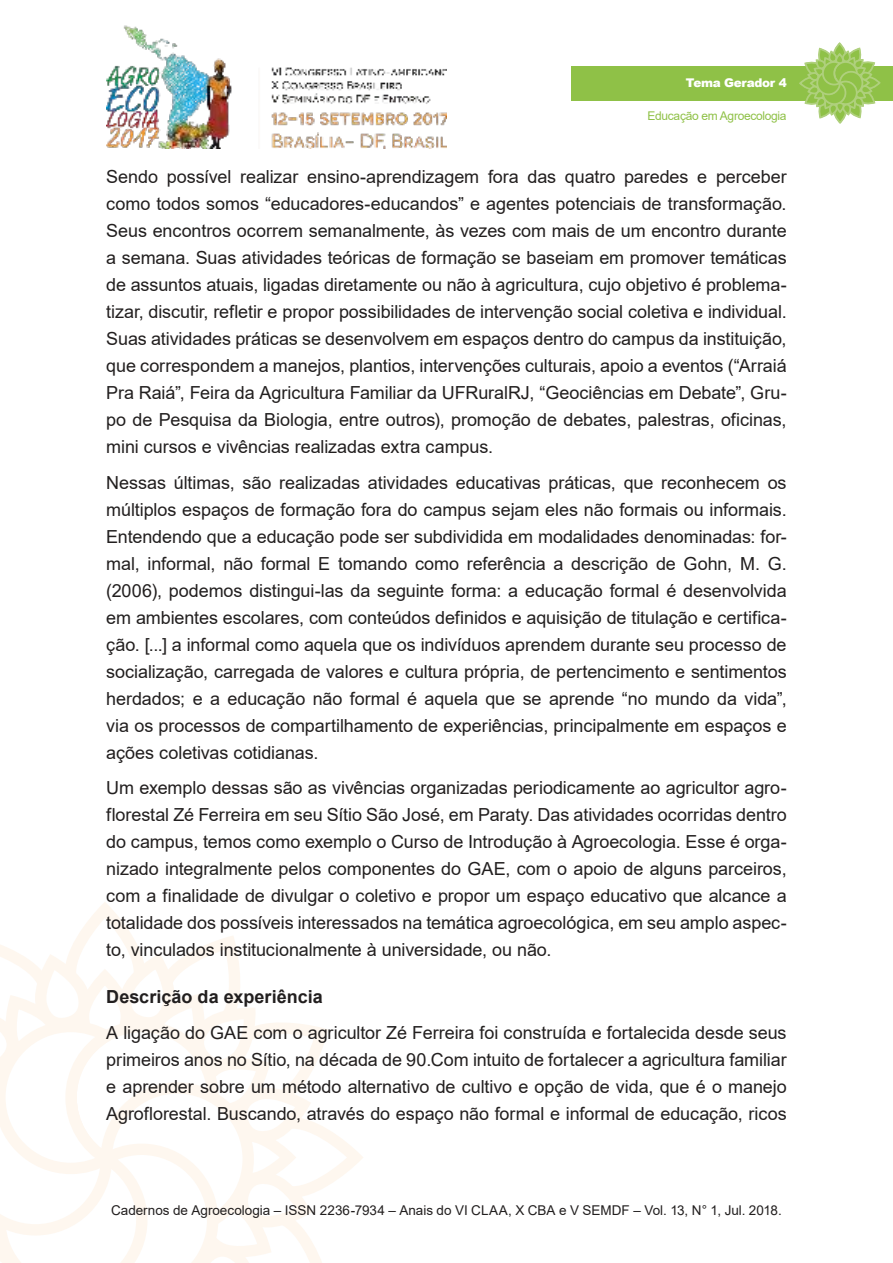
<style>
.page{position:relative;width:893px;height:1263px;background:#fff}
.page>*{position:absolute;margin:0;border:0;box-sizing:border-box;transform-origin:0 0}
.t1{font:18px/27px "Arial";letter-spacing:-.005em;color:#221f1f;text-align:justify}
.t2{font:700 18px "Arial";color:#221f1f}
.t3{font:13.5px "Arial";color:#221f1f}
.t4{font:12px "Arial";letter-spacing:-.025em;color:#8fc147}
.t5{font:900 12px "Arial";letter-spacing:-.025em;color:#fff}
</style>
<div class="page">
<img style="left:106px;top:25px;width:340px;height:124px">
<svg style="left:0;top:910px;width:363px;height:353px"></svg>
<div style="left:571px;top:66px;width:322px;height:34px;background:#8fc147"></div>
<svg style="left:798px;top:43px;width:83px;height:81px"></svg>
<p class="t5" style="left:686px;top:76px;width:102px">Tema Gerador 4</p>
<p class="t4" style="left:647px;top:112px;width:141px">Educação em Agroecologia</p>
<p class="t1" style="left:106px;top:165px;width:682px">Sendo possível realizar ensino-aprendizagem fora das quatro paredes e perceber como todos somos “educadores-educandos” e agentes potenciais de transformação.<br>Seus encontros ocorrem semanalmente, às vezes com mais de um encontro durante a semana. Suas atividades teóricas de formação se baseiam em promover temáticas de assuntos atuais, ligadas diretamente ou não à agricultura, cujo objetivo é problema&shy;tizar, discutir, refletir e propor possibilidades de intervenção social coletiva e individual.<br>Suas atividades práticas se desenvolvem em espaços dentro do campus da instituição, que correspondem a manejos, plantios, intervenções culturais, apoio a eventos (“Arraiá Pra Raiá”, Feira da Agricultura Familiar da UFRuralRJ, “Geociências em Debate”, Gru&shy;po de Pesquisa da Biologia, entre outros), promoção de debates, palestras, oficinas, mini cursos e vivências realizadas extra campus.</p>
<p class="t1" style="left:106px;top:471px;width:682px">Nessas últimas, são realizadas atividades educativas práticas, que reconhecem os múltiplos espaços de formação fora do campus sejam eles não formais ou informais.<br>Entendendo que a educação pode ser subdividida em modalidades denominadas: for&shy;mal, informal, não formal E tomando como referência a descrição de Gohn, M. G. (2006), podemos distingui-las da seguinte forma: a educação formal é desenvolvida em ambientes escolares, com conteúdos definidos e aquisição de titulação e certifica&shy;ção. [...] a informal como aquela que os indivíduos aprendem durante seu processo de socialização, carregada de valores e cultura própria, de pertencimento e sentimentos herdados; e a educação não formal é aquela que se aprende “no mundo da vida”, via os processos de compartilhamento de experiências, principalmente em espaços e ações coletivas cotidianas.</p>
<p class="t1" style="left:106px;top:776px;width:682px">Um exemplo dessas são as vivências organizadas periodicamente ao agricultor agro&shy;florestal Zé Ferreira em seu Sítio São José, em Paraty. Das atividades ocorridas dentro do campus, temos como exemplo o Curso de Introdução à Agroecologia. Esse é orga&shy;nizado integralmente pelos componentes do GAE, com o apoio de alguns parceiros, com a finalidade de divulgar o coletivo e propor um espaço educativo que alcance a totalidade dos possíveis interessados na temática agroecológica, em seu amplo aspec&shy;to, vinculados institucionalmente à universidade, ou não.</p>
<p class="t2" style="left:106px;top:990px;width:218px">Descrição da experiência</p>
<p class="t1" style="left:106px;top:1021px;width:682px">A ligação do GAE com o agricultor Zé Ferreira foi construída e fortalecida desde seus primeiros anos no Sítio, na década de 90.Com intuito de fortalecer a agricultura familiar e aprender sobre um método alternativo de cultivo e opção de vida, que é o manejo Agroflorestal. Buscando, através do espaço não formal e informal de educação, ricos</p>
<p class="t3" style="left:111px;top:1205px;width:672px">Cadernos de Agroecologia – ISSN 2236-7934 – Anais do VI CLAA, X CBA e V SEMDF – Vol. 13, N° 1, Jul. 2018.</p>
</div>
